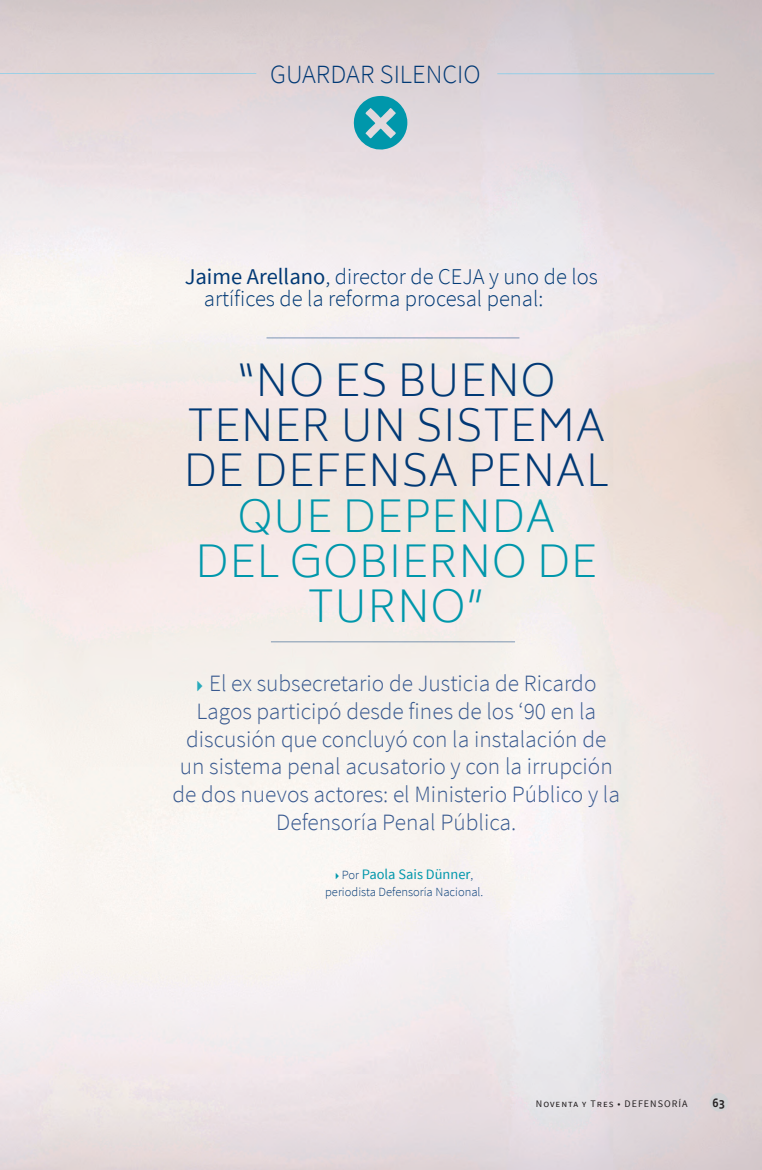
<style>
.page{position:relative;width:762px;height:1170px;background:#fff}
.page>*{position:absolute;margin:0;border:0;box-sizing:border-box;transform-origin:0 0}
.t1{font:200 42.5px/45px "Biryani";letter-spacing:.01em;color:#013975;text-align:center}
.Plain_Text{font:300 26.25px "Source Sans Pro";color:#013975}
.t2{font:300 23.38px/27.6px "Source Sans Pro";color:#38598f;text-align:center}
.Plain_Text-2{font:300 22.5px/22.5px "Source Sans Pro";color:#013975}
.List_Paragraph{font:14.38px "Source Sans Pro";color:#0097ab}
.List_Paragraph-2{font:300 12.5px "Source Sans Pro";color:#013975}
.t3{font:12.5px "Vista Sans Med";color:#231f20}
.t4{font:10px "Source Sans Pro";letter-spacing:.1em;color:#231f20}
.s1{font-weight:400}
.s2{color:#0097ab}
.s3{font-family:"Idealist Sans";font-size:19.88px;color:#28aabb}
.s4{font-family:"Idealist Sans";font-weight:300;font-size:11.75px}
.s5{font-weight:300;font-size:12.5px;color:#013975}
</style>
<div class="page">
<hr style="left:497px;top:73px;width:217px;height:1px;background:#50caf5">
<svg style="left:353px;top:95px;width:54px;height:60px;background:#67b5c2"></svg>
<hr style="left:266px;top:337px;width:253px;height:1px;background:#013975">
<hr style="left:271px;top:641px;width:244px;height:1px;background:#013975">
<hr style="left:0;top:73px;width:256px;height:1px;background:#50caf5">
<div style="left:709px;top:1092px;width:19px;height:19px;background:#d1d2d4;border-radius:50%"></div>
<p class="Plain_Text" style="left:270px;top:59px;width:212px">GUARDAR SILENCIO</p>
<p class="Plain_Text-2" style="left:204px;top:265px;width:396px;text-indent:-19px"><span class="s1">Jaime Arellano</span>, director de CEJA y uno de los artífices de la reforma procesal penal:</p>
<p class="t1" style="left:183px;top:359px;width:427px">“NO ES BUENO<br>TENER UN SISTEMA<br>DE DEFENSA PENAL<br><span class="s2">QUE DEPENDA<br>DEL GOBIERNO DE<br>TURNO”</span></p>
<p class="t2" style="left:173px;top:669px;width:449px"><span class="s3">►</span> El ex subsecretario de Justicia de Ricardo Lagos participó desde fines de los ‘90 en la discusión que concluyó con la instalación de un sistema penal acusatorio y con la irrupción de dos nuevos actores: el Ministerio Público y la Defensoría Penal Pública.</p>
<p class="List_Paragraph" style="left:335px;top:865px;width:139px"><span class="s4">►</span> <span class="s5">Por</span> Paola Sais Dünner<span class="s5">,</span></p>
<p class="List_Paragraph-2" style="left:325px;top:884px;width:160px">periodista Defensoría Nacional.</p>
<p class="t4" style="left:536px;top:1096px;width:153px">Noventa y Tres • DEFENSORÍA</p>
<p class="t3" style="left:712px;top:1095px;width:14px">63</p>
</div>
